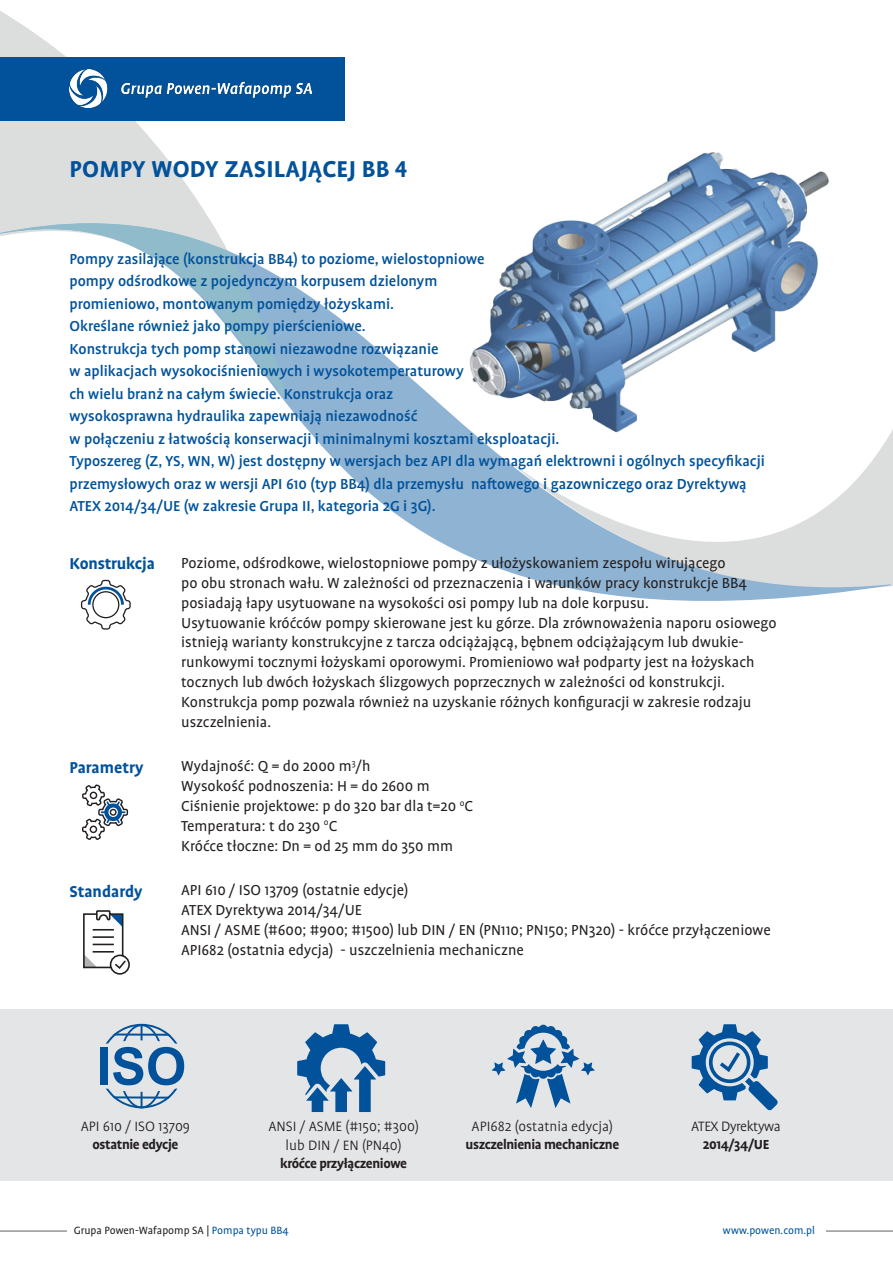
<style>
.page{position:relative;width:893px;height:1263px;background:#fff}
.page>*{position:absolute;margin:0;border:0;box-sizing:border-box;transform-origin:0 0}
.t1{font:700 26.25px "Profile Pro";letter-spacing:.01em;color:#01529a}
.t2{font:700 18px "Profile Pro";letter-spacing:-.005em;color:#01529a}
.t3{font:16.5px/19.8px "Profile Pro";color:#231f20}
.t4{font:500 16.5px/22.5px "Profile Pro";color:#01529a}
.t5{font:300 15.45px/18.6px "Profile Pro";color:#231f20;text-align:center}
.t6{font:300 15.45px "Profile Pro";letter-spacing:-.025em;color:#231f20}
.t7{font:700 15px "Profile Pro";letter-spacing:-.025em;color:#231f20}
.t8{font:12px "Profile Pro";color:#231f20}
.t9{font:12px "Profile Pro";color:#01529a}
.s1{color:#01529a}
</style>
<div class="page">
<img style="left:658px;top:152px;width:171px;height:35px">
<svg style="left:285px;top:187px;width:606px;height:414px"></svg>
<svg style="left:0;top:11px;width:212px;height:212px;fill:#dcdede"></svg>
<svg style="left:0;top:223px;width:287px;height:179px"></svg>
<hr style="left:0;top:1231px;width:67px;height:1px;background:#5f5f62">
<hr style="left:826px;top:1231px;width:67px;height:1px;background:#5f5f62">
<div style="left:0;top:57px;width:345px;height:64px;background:#01529a"></div>
<img style="left:70px;top:70px;width:242px;height:38px">
<svg style="left:80px;top:579px;width:51px;height:51px"></svg>
<svg style="left:83px;top:910px;width:47px;height:65px"></svg>
<svg style="left:82px;top:784px;width:47px;height:56px"></svg>
<div style="left:0;top:1009px;width:893px;height:172px;background:#e4e5e7"></div>
<svg style="left:492px;top:1025px;width:103px;height:83px"></svg>
<div style="left:100px;top:1047px;width:8px;height:38px;background:#01529a"></div>
<svg style="left:106px;top:1024px;width:78px;height:84px"></svg>
<svg style="left:297px;top:1024px;width:88px;height:88px"></svg>
<svg style="left:692px;top:1024px;width:86px;height:86px"></svg>
<p class="t1" style="left:70px;top:154px;width:340px">POMPY WODY ZASILAJĄCEJ BB 4</p>
<p class="t4" style="left:69px;top:248px;width:417px">Pompy zasilające (konstrukcja BB4) to poziome, wielostopniowe</p>
<p class="t4" style="left:69px;top:270px;width:369px">pompy odśrodkowe z pojedynczym korpusem dzielonym</p>
<p class="t4" style="left:69px;top:293px;width:326px">promieniowo, montowanym pomiędzy łożyskami.</p>
<p class="t4" style="left:69px;top:315px;width:298px">Określane również jako pompy pierścieniowe.</p>
<p class="t4" style="left:69px;top:338px;width:371px">Konstrukcja tych pomp stanowi niezawodne rozwiązanie</p>
<p class="t4" style="left:69px;top:360px;width:396px">w aplikacjach wysokociśnieniowych i wysokotemperaturowy</p>
<p class="t4" style="left:69px;top:383px;width:325px">ch wielu branż na całym świecie. Konstrukcja oraz</p>
<p class="t4" style="left:69px;top:405px;width:350px">wysokosprawna hydraulika zapewniają niezawodność</p>
<p class="t4" style="left:69px;top:428px;width:491px">w połączeniu z łatwością konserwacji i minimalnymi kosztami eksploatacji.</p>
<p class="t4" style="left:69px;top:450px;width:697px">Typoszereg (Z, YS, WN, W) jest dostępny w wersjach bez API dla wymagań elektrowni i ogólnych specyfikacji przemysłowych oraz w wersji API 610 (typ BB4) dla przemysłu naftowego i gazowniczego oraz Dyrektywą<br>ATEX 2014/34/UE (w zakresie Grupa II, kategoria 2G i 3G).</p>
<p class="t2" style="left:69px;top:553px;width:87px">Konstrukcja</p>
<p class="t3" style="left:181px;top:554px;width:567px">Poziome, odśrodkowe, wielostopniowe pompy z ułożyskowaniem zespołu wirującego<br>po obu stronach wału. W zależności od przeznaczenia i warunków pracy konstrukcje BB4 posiadają łapy usytuowane na wysokości osi pompy lub na dole korpusu.</p>
<p class="t3" style="left:181px;top:613px;width:597px">Usytuowanie króćców pompy skierowane jest ku górze. Dla zrównoważenia naporu osiowego istnieją warianty konstrukcyjne z tarcza odciążającą, bębnem odciążającym lub dwukie&shy;runkowymi tocznymi łożyskami oporowymi. Promieniowo wał podparty jest na łożyskach tocznych lub dwóch łożyskach ślizgowych poprzecznych w zależności od konstrukcji.</p>
<p class="t3" style="left:181px;top:692px;width:572px">Konstrukcja pomp pozwala również na uzyskanie różnych konfiguracji w zakresie rodzaju uszczelnienia.</p>
<p class="t2" style="left:69px;top:756px;width:76px">Parametry</p>
<p class="t3" style="left:181px;top:757px;width:191px">Wydajność: Q = do 2000 m<sup>3</sup>/h</p>
<p class="t3" style="left:181px;top:777px;width:250px">Wysokość podnoszenia: H = do 2600 m</p>
<p class="t3" style="left:181px;top:797px;width:293px">Ciśnienie projektowe: p do 320 bar dla t=20 <sup>o</sup>C</p>
<p class="t3" style="left:181px;top:816px;width:158px">Temperatura: t do 230 <sup>o</sup>C</p>
<p class="t3" style="left:181px;top:836px;width:273px">Króćce tłoczne: Dn = od 25 mm do 350 mm</p>
<p class="t2" style="left:69px;top:880px;width:75px">Standardy</p>
<p class="t3" style="left:181px;top:881px;width:229px">API 610 / ISO 13709 (ostatnie edycje)</p>
<p class="t3" style="left:181px;top:901px;width:182px">ATEX Dyrektywa 2014/34/UE</p>
<p class="t3" style="left:181px;top:921px;width:591px">ANSI / ASME (#600; #900; #1500) lub DIN / EN (PN110; PN150; PN320) - króćce przyłączeniowe</p>
<p class="t3" style="left:181px;top:940px;width:344px">API682 (ostatnia edycja) - uszczelnienia mechaniczne</p>
<p class="t5" style="left:81px;top:1118px;width:111px">API 610 / ISO 13709</p>
<p class="t7" style="left:92px;top:1136px;width:88px">ostatnie edycje</p>
<p class="t5" style="left:268px;top:1118px;width:152px">ANSI / ASME (#150; #300) lub DIN / EN (PN40)</p>
<p class="t7" style="left:280px;top:1154px;width:128px">króćce przyłączeniowe</p>
<p class="t5" style="left:472px;top:1118px;width:143px">API682 (ostatnia edycja)</p>
<p class="t7" style="left:465px;top:1136px;width:155px">uszczelnienia mechaniczne</p>
<p class="t6" style="left:691px;top:1118px;width:91px">ATEX Dyrektywa</p>
<p class="t7" style="left:703px;top:1136px;width:68px">2014/34/UE</p>
<p class="t8" style="left:74px;top:1224px;width:216px">Grupa Powen-Wafapomp SA | <span class="s1">Pompa typu BB4</span></p>
<p class="t9" style="left:723px;top:1224px;width:94px">www.powen.com.pl</p>
</div>
